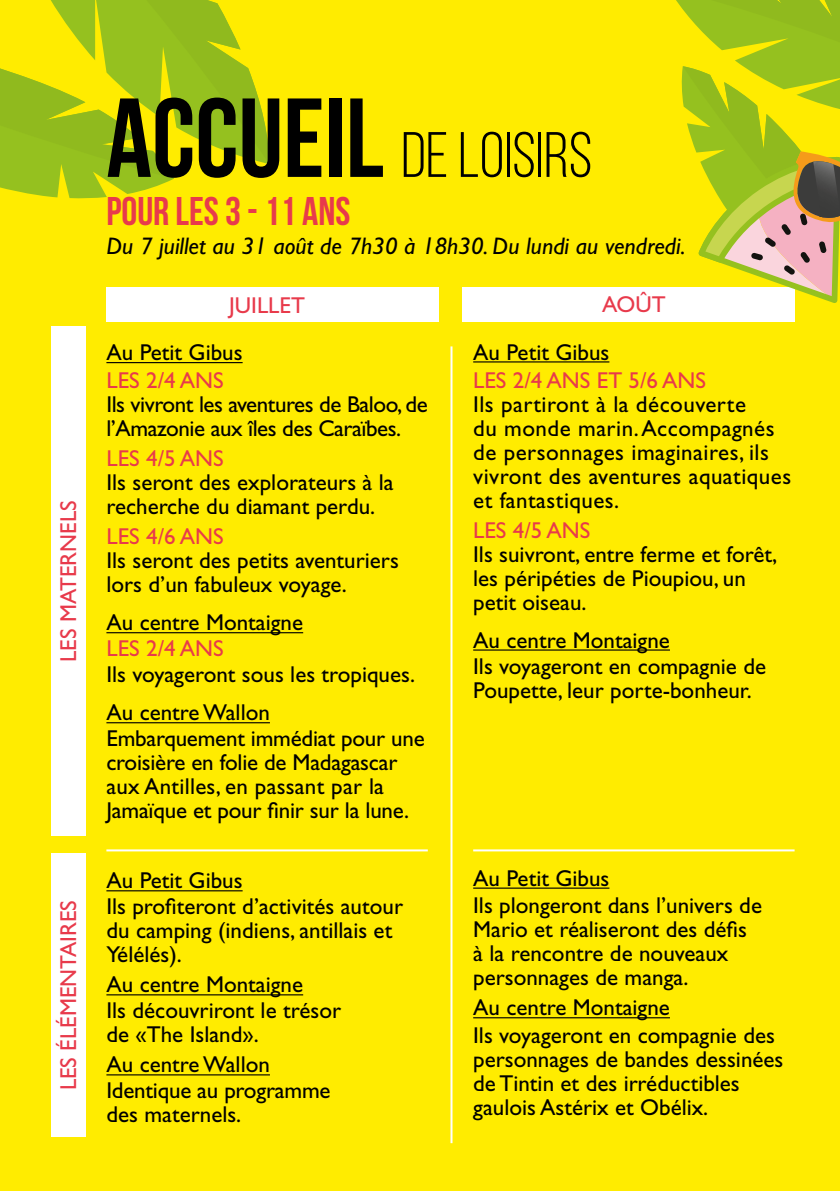
<style>
.page{position:relative;width:840px;height:1191px;background:#fff}
.page>*{position:absolute;margin:0;border:0;box-sizing:border-box;transform-origin:0 0}
.t1{font:64px "Bebas Neue";color:#000}
.t2{font:700 40px "Bebas Neue";color:#e83a4b}
.t3{font:italic 24px "Gill Sans Std";color:#000}
.t4{font:23px/24px "Gill Sans Std";color:#000}
.t5{font:23px/24px "Gill Sans Std";letter-spacing:.02em;color:#000}
.t6{font:23px "Gill Sans Std";color:#e83a4b}
.t7{font:23px/24px "Gill Sans Std";letter-spacing:-.02em;color:#000}
.s1{font-weight:700;font-size:112px}
</style>
<div class="page">
<div style="left:0;top:0;width:839px;height:1191px;background:#ffec00"></div>
<hr style="left:839px;top:0;width:1px;height:1191px;background:#ffec00">
<svg style="left:0;top:0;width:269px;height:198px"></svg>
<div style="left:51px;top:326px;width:34px;height:509px;background:#fff"></div>
<div style="left:51px;top:853px;width:34px;height:284px;background:#fff"></div>
<hr style="left:106px;top:849px;width:321px;height:2px;background:#fff">
<hr style="left:473px;top:849px;width:321px;height:2px;background:#fff">
<div style="left:106px;top:288px;width:332px;height:34px;background:#fff"></div>
<div style="left:462px;top:288px;width:332px;height:34px;background:#fff"></div>
<hr style="left:106px;top:362px;width:136px;height:1px;background:#000">
<hr style="left:106px;top:632px;width:197px;height:1px;background:#000">
<hr style="left:106px;top:722px;width:164px;height:1px;background:#000">
<hr style="left:106px;top:890px;width:136px;height:1px;background:#000">
<hr style="left:106px;top:994px;width:197px;height:1px;background:#000">
<hr style="left:106px;top:1074px;width:164px;height:1px;background:#000">
<hr style="left:473px;top:361px;width:136px;height:1px;background:#000">
<hr style="left:473px;top:649px;width:196px;height:1px;background:#000">
<hr style="left:473px;top:887px;width:136px;height:1px;background:#000">
<hr style="left:473px;top:1017px;width:196px;height:1px;background:#000">
<hr style="left:450px;top:346px;width:2px;height:797px;background:#fff">
<svg style="left:667px;top:0;width:172px;height:303px"></svg>
<img style="left:812px;top:161px;width:27px;height:57px">
<p class="t6" style="left:55px;top:662px;width:163px;rotate:-90deg">LES MATERNELS</p>
<p class="t6" style="left:55px;top:1090px;width:192px;rotate:-90deg">LES ÉLÉMENTAIRES</p>
<h1 class="t1" style="left:106px;top:121px;width:487px"><span class="s1">ACCUEIL</span> DE LOISIRS</h1>
<h2 class="t2" style="left:106px;top:189px;width:245px">POUR LES 3 - 11 ANS</h2>
<p class="t3" style="left:106px;top:232px;width:580px">Du 7 juillet au 31 août de 7h30 à 18h30. Du lundi au vendredi.</p>
<p class="t6" style="left:229px;top:292px;width:77px">JUILLET</p>
<p class="t4" style="left:106px;top:341px;width:138px">Au Petit Gibus</p>
<p class="t6" style="left:106px;top:367px;width:119px">LES 2/4 ANS</p>
<p class="t7" style="left:106px;top:393px;width:323px">Ils vivront les aventures de Baloo, de l’Amazonie aux îles des Caraïbes.</p>
<p class="t6" style="left:106px;top:445px;width:119px">LES 4/5 ANS</p>
<p class="t4" style="left:106px;top:471px;width:288px">Ils seront des explorateurs à la recherche du diamant perdu.</p>
<p class="t6" style="left:106px;top:523px;width:119px">LES 4/6 ANS</p>
<p class="t4" style="left:106px;top:549px;width:294px">Ils seront des petits aventuriers lors d’un fabuleux voyage.</p>
<p class="t4" style="left:106px;top:611px;width:198px">Au centre Montaigne</p>
<p class="t6" style="left:106px;top:635px;width:119px">LES 2/4 ANS</p>
<p class="t4" style="left:106px;top:655px;width:310px;line-height:38px">Ils voyageront sous les tropiques.<br>Au centre Wallon</p>
<p class="t4" style="left:106px;top:726px;width:320px">Embarquement immédiat pour une croisière en folie de Madagascar aux Antilles, en passant par la<br>Jamaïque et pour finir sur la lune.</p>
<p class="t4" style="left:106px;top:868px;width:298px;line-height:24.6px">Au Petit Gibus<br>Ils profiteront d’activités autour du camping (indiens, antillais et<br>Yélélés).</p>
<p class="t4" style="left:106px;top:972px;width:236px;line-height:25px">Au centre Montaigne<br>Ils découvriront le trésor de «The Island».</p>
<p class="t4" style="left:106px;top:1052px;width:225px;line-height:25px">Au centre Wallon<br>Identique au programme des maternels.</p>
<p class="t6" style="left:601px;top:291px;width:65px">AOÛT</p>
<p class="t4" style="left:473px;top:340px;width:138px">Au Petit Gibus</p>
<p class="t6" style="left:473px;top:367px;width:234px">LES 2/4 ANS ET 5/6 ANS</p>
<p class="t5" style="left:473px;top:392px;width:319px">Ils partiront à la découverte<br>du monde marin. Accompagnés de personnages imaginaires, ils vivront des aventures aquatiques et fantastiques.</p>
<p class="t6" style="left:473px;top:516px;width:119px">LES 4/5 ANS</p>
<p class="t4" style="left:473px;top:542px;width:305px">Ils suivront, entre ferme et forêt, les péripéties de Pioupiou, un petit oiseau.</p>
<p class="t4" style="left:473px;top:627px;width:294px;line-height:25px">Au centre Montaigne<br>Ils voyageront en compagnie de<br>Poupette, leur porte-bonheur.</p>
<p class="t4" style="left:473px;top:864px;width:290px;line-height:27.6px">Au Petit Gibus<br>Ils plongeront dans l’univers de</p>
<p class="t4" style="left:473px;top:917px;width:275px">Mario et réaliseront des défis à la rencontre de nouveaux personnages de manga.</p>
<p class="t4" style="left:473px;top:994px;width:303px;line-height:27.6px">Au centre Montaigne<br>Ils voyageront en compagnie des</p>
<p class="t4" style="left:473px;top:1047px;width:311px">personnages de bandes dessinées de Tintin et des irréductibles gaulois Astérix et Obélix.</p>
</div>
